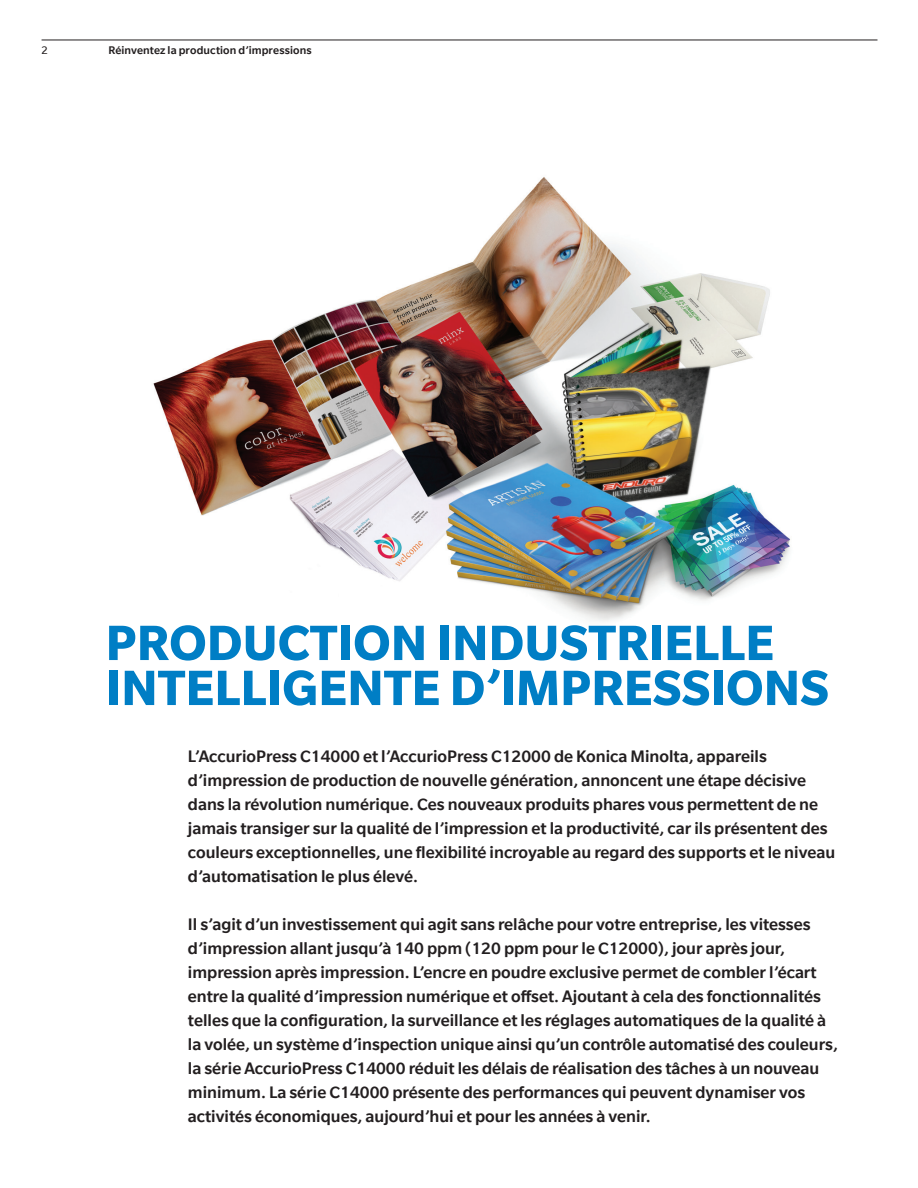
<style>
.page{position:relative;width:918px;height:1188px;background:#fff}
.page>*{position:absolute;margin:0;border:0;box-sizing:border-box;transform-origin:0 0}
.Headline_36_30{font:700 54px/45px "Slate";color:#007ec5}
.Intro_Body_Copy_12_1{font:500 18px/24px "Slate";color:#231f20}
.t1{font:500 12px "Slate";letter-spacing:.01em;color:#231f20}
.t2{font:12px "Slate";color:#231f20}
</style>
<div class="page">
<img style="left:153px;top:177px;width:637px;height:444px">
<hr style="left:42px;top:40px;width:835px;height:1px;background:#231f20">
<p class="t2" style="left:42px;top:44px;width:8px">2</p>
<p class="t1" style="left:108px;top:44px;width:205px">Réinventez la production d’impressions</p>
<p class="Headline_36_30" style="left:106px;top:620px;width:725px">PRODUCTION INDUSTRIELLE<br>INTELLIGENTE D’IMPRESSIONS</p>
<p class="Intro_Body_Copy_12_1" style="left:188px;top:744px;width:649px">L’AccurioPress C14000 et l’AccurioPress C12000 de Konica Minolta, appareils d’impression de production de nouvelle génération, annoncent une étape décisive dans la révolution numérique. Ces nouveaux produits phares vous permettent de ne jamais transiger sur la qualité de l’impression et la productivité, car ils présentent des couleurs exceptionnelles, une flexibilité incroyable au regard des supports et le niveau d’automatisation le plus élevé.</p>
<p class="Intro_Body_Copy_12_1" style="left:188px;top:912px;width:652px">Il s’agit d’un investissement qui agit sans relâche pour votre entreprise, les vitesses d’impression allant jusqu’à 140 ppm (120 ppm pour le C12000), jour après jour, impression après impression. L’encre en poudre exclusive permet de combler l’écart entre la qualité d’impression numérique et offset. Ajoutant à cela des fonctionnalités telles que la configuration, la surveillance et les réglages automatiques de la qualité à la volée, un système d’inspection unique ainsi qu’un contrôle automatisé des couleurs, la série AccurioPress C14000 réduit les délais de réalisation des tâches à un nouveau minimum. La série C14000 présente des performances qui peuvent dynamiser vos activités économiques, aujourd’hui et pour les années à venir.</p>
</div>
